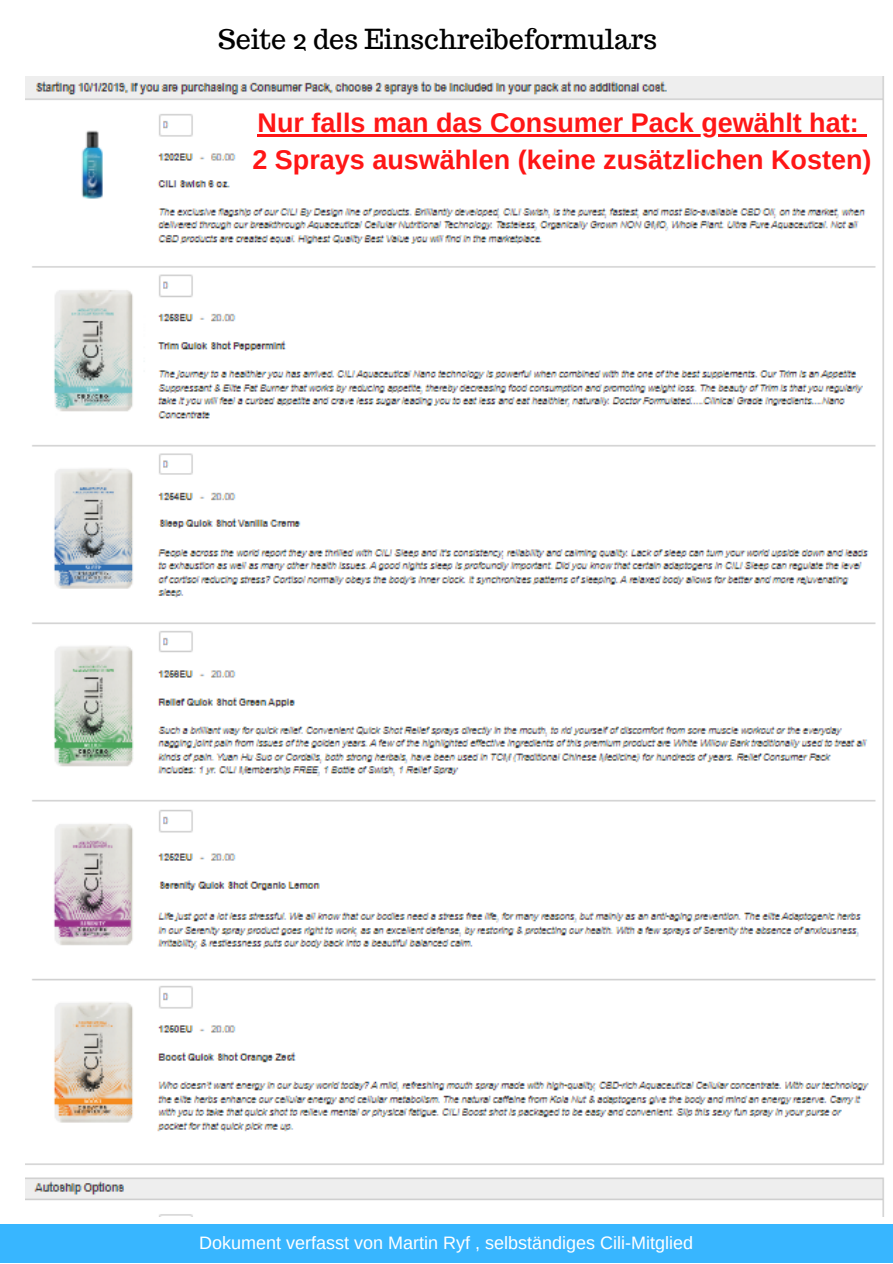
<style>
.page{position:relative;width:893px;height:1264px;background:#fff}
.page>*{position:absolute;margin:0;border:0;box-sizing:border-box;transform-origin:0 0}
.t1{font:700 27px/37px "Arimo";color:#ff1616}
.t2{font:27px "Trocchi";color:#000}
.t3{font:18px "Arimo";color:#fff}
</style>
<div class="page">
<div style="left:0;top:1224px;width:892px;height:38px;background:#38b6ff"></div>
<img style="left:25px;top:76px;width:859px;height:1140px">
<hr style="left:257px;top:135px;width:601px;height:2px;background:#ff1616">
<svg style="left:858px;top:135px;width:8px;height:2px"></svg>
<p class="t2" style="left:218px;top:22px;width:440px">Seite 2 des Einschreibeformulars</p>
<p class="t1" style="left:252px;top:104px;width:620px">Nur falls man das Consumer Pack gewählt hat:<br>2 Sprays auswählen (keine zusätzlichen Kosten)</p>
<p class="t3" style="left:199px;top:1232px;width:495px">Dokument verfasst von Martin Ryf , selbständiges Cili-Mitglied</p>
</div>
